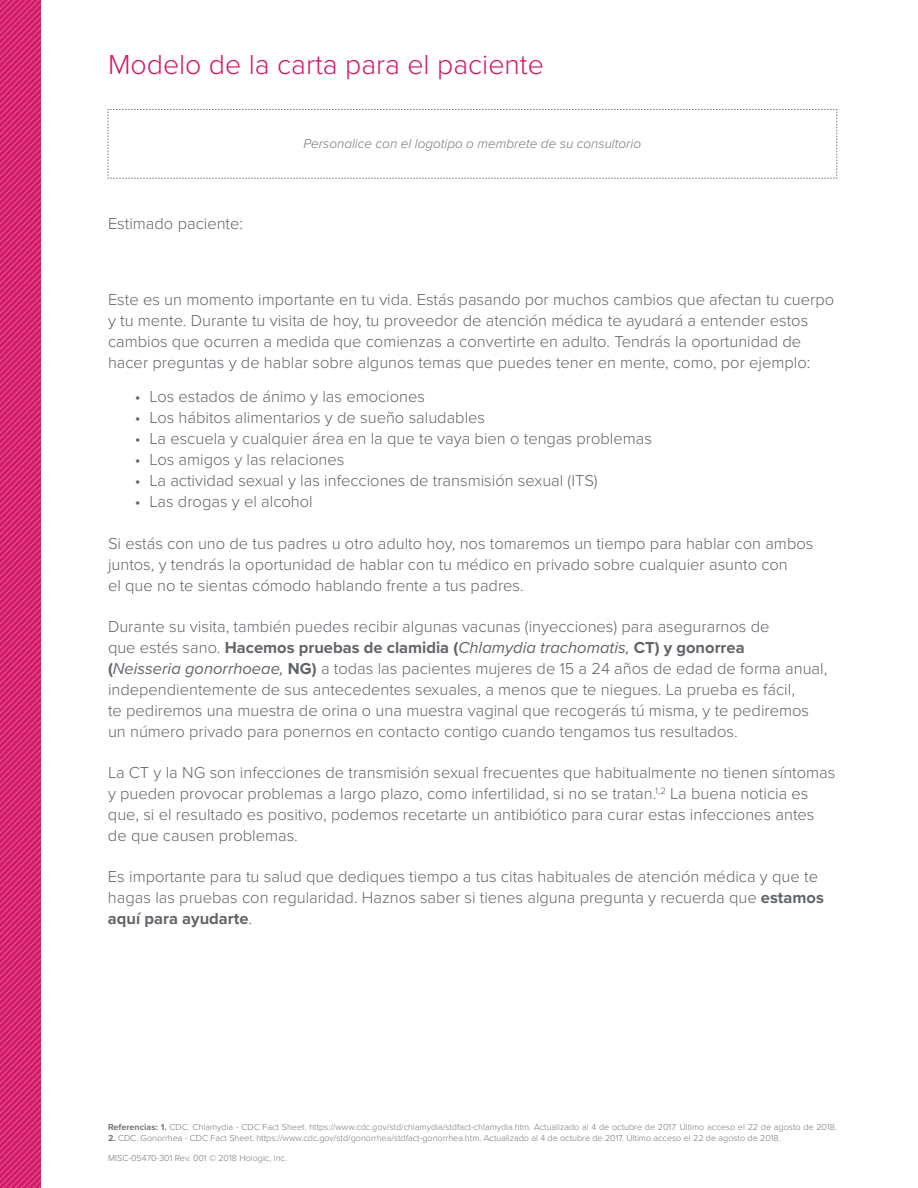
<style>
.page{position:relative;width:918px;height:1188px;background:#fff}
.page>*{position:absolute;margin:0;border:0;box-sizing:border-box;transform-origin:0 0}
.t1{font:300 28.5px "Proxima Nova";color:#d41968}
.t2{font:300 16.5px/21px "Proxima Nova";color:#61656a}
.t3{font:italic 300 13.5px "Proxima Nova";color:#767779}
.t4{font:300 9px "Proxima Nova";color:#767779}
.s1{font-weight:700}
.s2{font-weight:400;font-style:italic}
</style>
<div class="page">
<svg style="left:0;top:0;width:40px;height:1188px;background:#d62872"></svg>
<svg style="left:108px;top:109px;width:729px;height:70px"></svg>
<h1 class="t1" style="left:108px;top:43px;width:437px">Modelo de la carta para el paciente</h1>
<p class="t2" style="left:108px;top:212px;width:137px">Estimado paciente:</p>
<p class="t3" style="left:304px;top:133px;width:339px">Personalice con el logotipo o membrete de su consultorio</p>
<p class="t2" style="left:108px;top:288px;width:728px">Este es un momento importante en tu vida. Estás pasando por muchos cambios que afectan tu cuerpo y tu mente. Durante tu visita de hoy, tu proveedor de atención médica te ayudará a entender estos cambios que ocurren a medida que comienzas a convertirte en adulto. Tendrás la oportunidad de hacer preguntas y de hablar sobre algunos temas que puedes tener en mente, como, por ejemplo:</p>
<p class="t2" style="left:135px;top:385px;width:292px">• Los estados de ánimo y las emociones</p>
<p class="t2" style="left:135px;top:406px;width:352px">• Los hábitos alimentarios y de sueño saludables</p>
<p class="t2" style="left:135px;top:427px;width:519px">• La escuela y cualquier área en la que te vaya bien o tengas problemas</p>
<p class="t2" style="left:135px;top:448px;width:211px">• Los amigos y las relaciones</p>
<p class="t2" style="left:135px;top:469px;width:464px">• La actividad sexual y las infecciones de transmisión sexual (ITS)</p>
<p class="t2" style="left:135px;top:490px;width:179px">• Las drogas y el alcohol</p>
<p class="t2" style="left:108px;top:532px;width:707px">Si estás con uno de tus padres u otro adulto hoy, nos tomaremos un tiempo para hablar con ambos juntos, y tendrás la oportunidad de hablar con tu médico en privado sobre cualquier asunto con<br>el que no te sientas cómodo hablando frente a tus padres.</p>
<p class="t2" style="left:108px;top:615px;width:721px">Durante su visita, también puedes recibir algunas vacunas (inyecciones) para asegurarnos de<br>que estés sano. <span class="s1">Hacemos pruebas de clamidia (</span><span class="s2">Chlamydia trachomatis,</span> <span class="s1">CT) y gonorrea<br>(</span><span class="s2">Neisseria gonorrhoeae,</span> <span class="s1">NG)</span> a todas las pacientes mujeres de 15 a 24 años de edad de forma anual, independientemente de sus antecedentes sexuales, a menos que te niegues. La prueba es fácil,<br>te pediremos una muestra de orina o una muestra vaginal que recogerás tú misma, y te pediremos un número privado para ponernos en contacto contigo cuando tengamos tus resultados.</p>
<p class="t2" style="left:108px;top:761px;width:729px">La CT y la NG son infecciones de transmisión sexual frecuentes que habitualmente no tienen síntomas y pueden provocar problemas a largo plazo, como infertilidad, si no se tratan.<sup>1,2</sup> La buena noticia es que, si el resultado es positivo, podemos recetarte un antibiótico para curar estas infecciones antes de que causen problemas.</p>
<p class="t2" style="left:108px;top:865px;width:717px">Es importante para tu salud que dediques tiempo a tus citas habituales de atención médica y que te hagas las pruebas con regularidad. Haznos saber si tienes alguna pregunta y recuerda que <span class="s1">estamos aquí para ayudarte</span>.</p>
<p class="t4" style="left:108px;top:1120px;width:731px"><span class="s1">Referencias: 1.</span> CDC. Chlamydia - CDC Fact Sheet. https://www.cdc.gov/std/chlamydia/stdfact-chlamydia.htm. Actualizado al 4 de octubre de 2017. Último acceso el 22 de agosto de 2018.</p>
<p class="t4" style="left:108px;top:1131px;width:674px"><span class="s1">2.</span> CDC. Gonorrhea - CDC Fact Sheet. https://www.cdc.gov/std/gonorrhea/stdfact-gonorrhea.htm. Actualizado al 4 de octubre de 2017. Último acceso el 22 de agosto de 2018.</p>
<p class="t4" style="left:108px;top:1151px;width:180px">MISC-05470-301 Rev. 001 © 2018 Hologic, Inc.</p>
</div>
